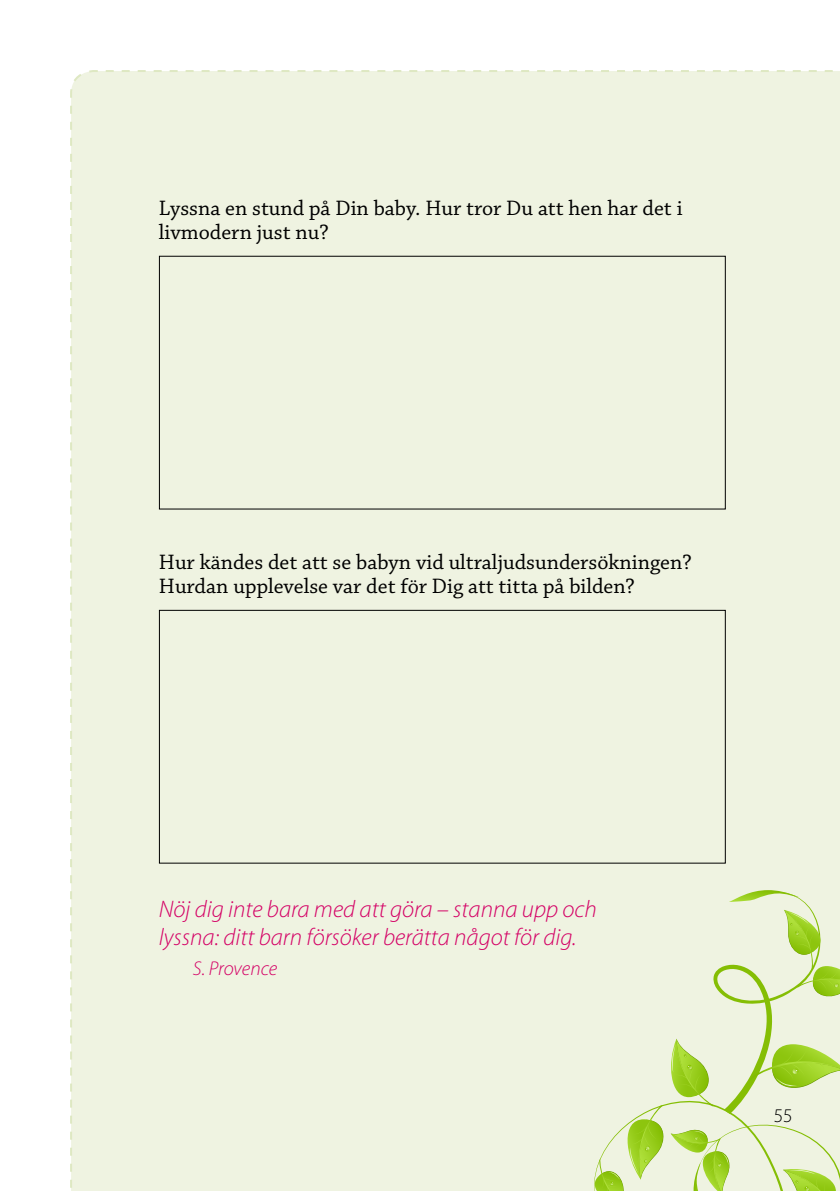
<style>
.page{position:relative;width:840px;height:1191px;background:#fff}
.page>*{position:absolute;margin:0;border:0;box-sizing:border-box;transform-origin:0 0}
.t1{font:italic 300 24px/28px "Myriad Pro";color:#d40065}
.t2{font:22px/24px "Chaparral Pro";color:#000}
.t3{font:italic 300 20px "Myriad Pro";letter-spacing:-.005em;color:#d40065}
.t4{font:300 19.4px "Myriad Pro";color:#000}
</style>
<div class="page">
<div style="left:70px;top:70px;width:769px;height:1121px;background:#eff3e1"></div>
<svg style="left:587px;top:889px;width:253px;height:302px;background:#e1ecc3"></svg>
<div style="left:159px;top:610px;width:566px;height:253px;border:1px solid #000"></div>
<p class="t2" style="left:159px;top:197px;width:525px">Lyssna en stund på Din baby. Hur tror Du att hen har det i livmodern just nu?</p>
<p class="t2" style="left:159px;top:551px;width:534px">Hur kändes det att se babyn vid ultraljudsundersökningen?<br>Hurdan upplevelse var det för Dig att titta på bilden?</p>
<p class="t1" style="left:159px;top:895px;width:439px">Nöj dig inte bara med att göra – stanna upp och lyssna: ditt barn försöker berätta något för dig.</p>
<p class="t3" style="left:193px;top:958px;width:86px">S. Provence</p>
<p class="t4" style="left:773px;top:1104px;width:20px">55</p>
</div>
